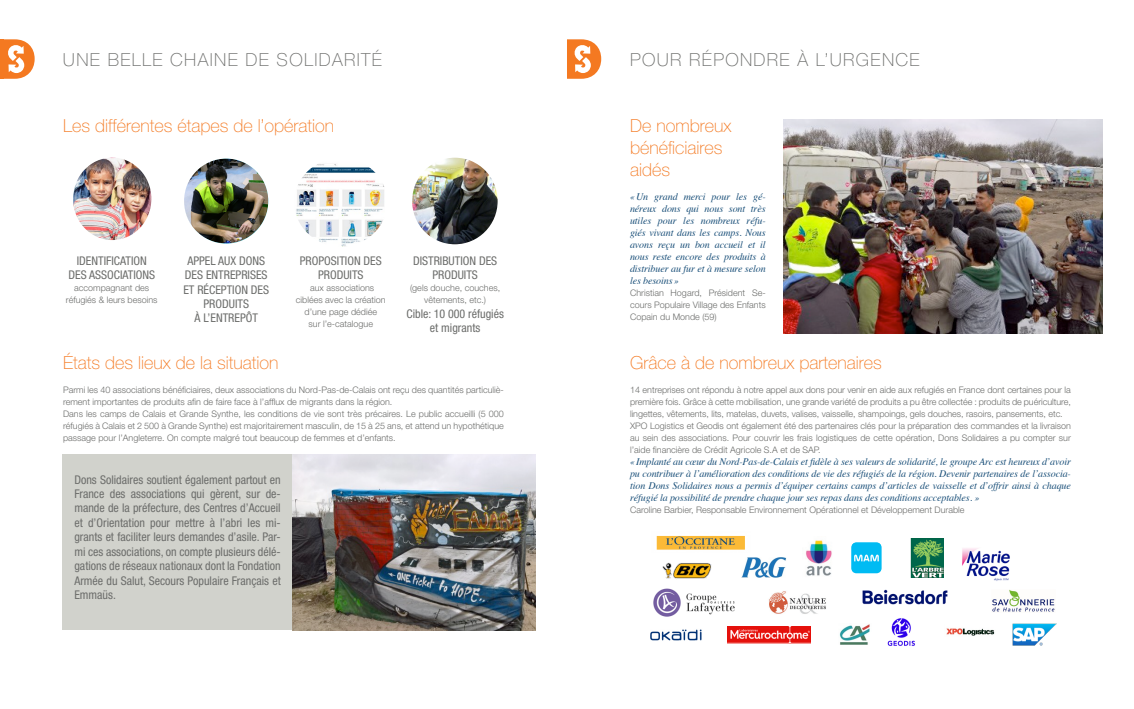
<style>
.page{position:relative;width:1134px;height:709px;background:#fff}
.page>*{position:absolute;margin:0;border:0;box-sizing:border-box;transform-origin:0 0}
.t1{font:100 18px "Helvetica Neue";color:#f47921}
.t2{font:100 18px "Helvetica Neue";letter-spacing:.075em;color:#6c6d6b}
.t3{font:condensed 12px/14.4px "Helvetica Neue";color:#6c6d6b;text-align:center}
.t4{font:italic 10px/12px "Times";letter-spacing:-.01em;color:#184e78;text-align:justify}
.t5{font:300 9px/12px "Helvetica Neue";color:#6c6d6b;text-align:justify}
</style>
<div class="page">
<svg style="left:4px;top:39px;width:31px;height:40px"></svg>
<svg style="left:567px;top:39px;width:34px;height:40px"></svg>
<div style="left:63px;top:454px;width:229px;height:176px;background:#d1d2cc"></div>
<img style="left:74px;top:158px;width:77px;height:81px">
<div style="left:70px;top:154px;width:85px;height:89px;border:3px solid #fff;border-radius:50%"></div>
<img style="left:185px;top:160px;width:82px;height:82px">
<div style="left:181px;top:156px;width:90px;height:90px;border:3px solid #fff;border-radius:50%"></div>
<img style="left:296px;top:164px;width:88px;height:82px">
<div style="left:291px;top:155px;width:99px;height:95px;border:3px solid #fff;border-radius:50%"></div>
<img style="left:413px;top:159px;width:83px;height:84px">
<div style="left:409px;top:155px;width:91px;height:92px;border:3px solid #fff;border-radius:50%"></div>
<img style="left:292px;top:455px;width:243px;height:175px">
<hr style="left:0;top:39px;width:4px;height:40px;background:#f47921">
<img style="left:784px;top:119px;width:318px;height:214px">
<img style="left:851px;top:542px;width:31px;height:31px">
<img style="left:650px;top:629px;width:52px;height:12px">
<img style="left:656px;top:535px;width:89px;height:15px">
<img style="left:806px;top:540px;width:26px;height:36px">
<img style="left:741px;top:558px;width:45px;height:19px">
<img style="left:662px;top:562px;width:50px;height:17px">
<img style="left:653px;top:588px;width:82px;height:29px">
<img style="left:911px;top:539px;width:33px;height:38px">
<img style="left:769px;top:591px;width:57px;height:23px">
<img style="left:962px;top:548px;width:48px;height:33px">
<img style="left:728px;top:626px;width:83px;height:18px">
<img style="left:862px;top:589px;width:86px;height:16px">
<img style="left:992px;top:589px;width:63px;height:23px">
<img style="left:839px;top:624px;width:31px;height:21px">
<img style="left:887px;top:618px;width:28px;height:28px">
<img style="left:946px;top:628px;width:49px;height:8px">
<img style="left:1013px;top:623px;width:43px;height:22px">
<p class="t2" style="left:63px;top:49px;width:321px">UNE BELLE CHAINE DE SOLIDARITÉ</p>
<p class="t2" style="left:630px;top:49px;width:291px">POUR RÉPONDRE À L’URGENCE</p>
<p class="t1" style="left:63px;top:116px;width:273px">Les différentes étapes de l’opération</p>
<p class="t3" style="left:185px;top:253px;width:84px;text-align:left">APPEL AUX DONS<br>DES ENTREPRISES</p>
<p class="t3" style="left:183px;top:282px;width:87px">ET RÉCEPTION DES</p>
<p class="t3" style="left:204px;top:296px;width:47px">PRODUITS</p>
<p class="t3" style="left:195px;top:311px;width:65px">À L’ENTREPÔT</p>
<p class="t1" style="left:63px;top:352px;width:217px">États des lieux de la situation</p>
<p class="t5" style="left:63px;top:383px;width:442px">Parmi les 40 associations bénéficiaires, deux associations du Nord-Pas-de-Calais ont reçu des quantités particuliè&shy;rement importantes de produits afin de faire face à l’afflux de migrants dans la région.</p>
<p class="t5" style="left:63px;top:407px;width:442px">Dans les camps de Calais et Grande Synthe, les conditions de vie sont très précaires. Le public accueilli (5 000 réfugiés à Calais et 2 500 à Grande Synthe) est majoritairement masculin, de 15 à 25 ans, et attend un hypothétique passage pour l’Angleterre. On compte malgré tout beaucoup de femmes et d’enfants.</p>
<p class="t3" style="left:74px;top:472px;width:208px;text-align:justify">Dons Solidaires soutient également partout en France des associations qui gèrent, sur de&shy;mande de la préfecture, des Centres d’Accueil et d’Orientation pour mettre à l’abri les mi&shy;grants et faciliter leurs demandes d’asile. Par&shy;mi ces associations, on compte plusieurs délé&shy;gations de réseaux nationaux dont la Fondation Armée du Salut, Secours Populaire Français et Emmaüs.</p>
<p class="t3" style="left:77px;top:253px;width:72px">IDENTIFICATION</p>
<p class="t3" style="left:68px;top:267px;width:88px">DES ASSOCIATIONS</p>
<p class="t5" style="left:66px;top:282px;width:93px;text-align:center">accompagnant des réfugiés &amp; leurs besoins</p>
<p class="t3" style="left:300px;top:253px;width:84px">PROPOSITION DES<br>PRODUITS</p>
<p class="t5" style="left:310px;top:282px;width:66px">aux associations</p>
<p class="t5" style="left:296px;top:294px;width:91px;text-align:center">ciblées avec la création d’une page dédiée</p>
<p class="t5" style="left:309px;top:318px;width:66px">sur l’e-catalogue</p>
<p class="t3" style="left:413px;top:253px;width:86px">DISTRIBUTION DES<br>PRODUITS</p>
<p class="t5" style="left:410px;top:282px;width:92px;text-align:center">(gels douche, couches, vêtements, etc.)</p>
<p class="t3" style="left:406px;top:306px;width:99px">Cible: 10 000 réfugiés</p>
<p class="t3" style="left:430px;top:320px;width:52px">et migrants</p>
<p class="t1" style="left:630px;top:116px;width:103px">De nombreux</p>
<p class="t1" style="left:630px;top:137px;width:94px">bénéficiaires</p>
<p class="t1" style="left:630px;top:159px;width:42px">aidés</p>
<p class="t4" style="left:630px;top:189px;width:137px">«Un grand merci pour les gé&shy;néreux dons qui nous sont très utiles pour les nombreux réfu&shy;giés vivant dans les camps. Nous avons reçu un bon accueil et il nous reste encore des produits à distribuer au fur et à mesure selon les besoins»</p>
<p class="t5" style="left:630px;top:286px;width:137px">Christian Hogard, Président Se&shy;cours Populaire Village des Enfants Copain du Monde (59)</p>
<p class="t1" style="left:630px;top:352px;width:253px">Grâce à de nombreux partenaires</p>
<p class="t5" style="left:630px;top:383px;width:442px">14 entreprises ont répondu à notre appel aux dons pour venir en aide aux refugiés en France dont certaines pour la première fois. Grâce à cette mobilisation, une grande variété de produits a pu être collectée : produits de puériculture, lingettes, vêtements, lits, matelas, duvets, valises, vaisselle, shampoings, gels douches, rasoirs, pansements, etc.</p>
<p class="t5" style="left:630px;top:419px;width:442px">XPO Logistics et Geodis ont également été des partenaires clés pour la préparation des commandes et la livraison au sein des associations. Pour couvrir les frais logistiques de cette opération, Dons Solidaires a pu compter sur l’aide financière de Crédit Agricole S.A et de SAP.</p>
<p class="t4" style="left:630px;top:455px;width:442px">« Implanté au cœur du Nord-Pas-de-Calais et fidèle à ses valeurs de solidarité, le groupe Arc est heureux d’avoir pu contribuer à l’amélioration des conditions de vie des réfugiés de la région. Devenir partenaires de l’associa&shy;tion Dons Solidaires nous a permis d’équiper certains camps d’articles de vaisselle et d’offrir ainsi à chaque réfugié la possibilité de prendre chaque jour ses repas dans des conditions acceptables. »</p>
<p class="t5" style="left:630px;top:503px;width:336px">Caroline Barbier, Responsable Environnement Opérationnel et Développement Durable</p>
</div>
